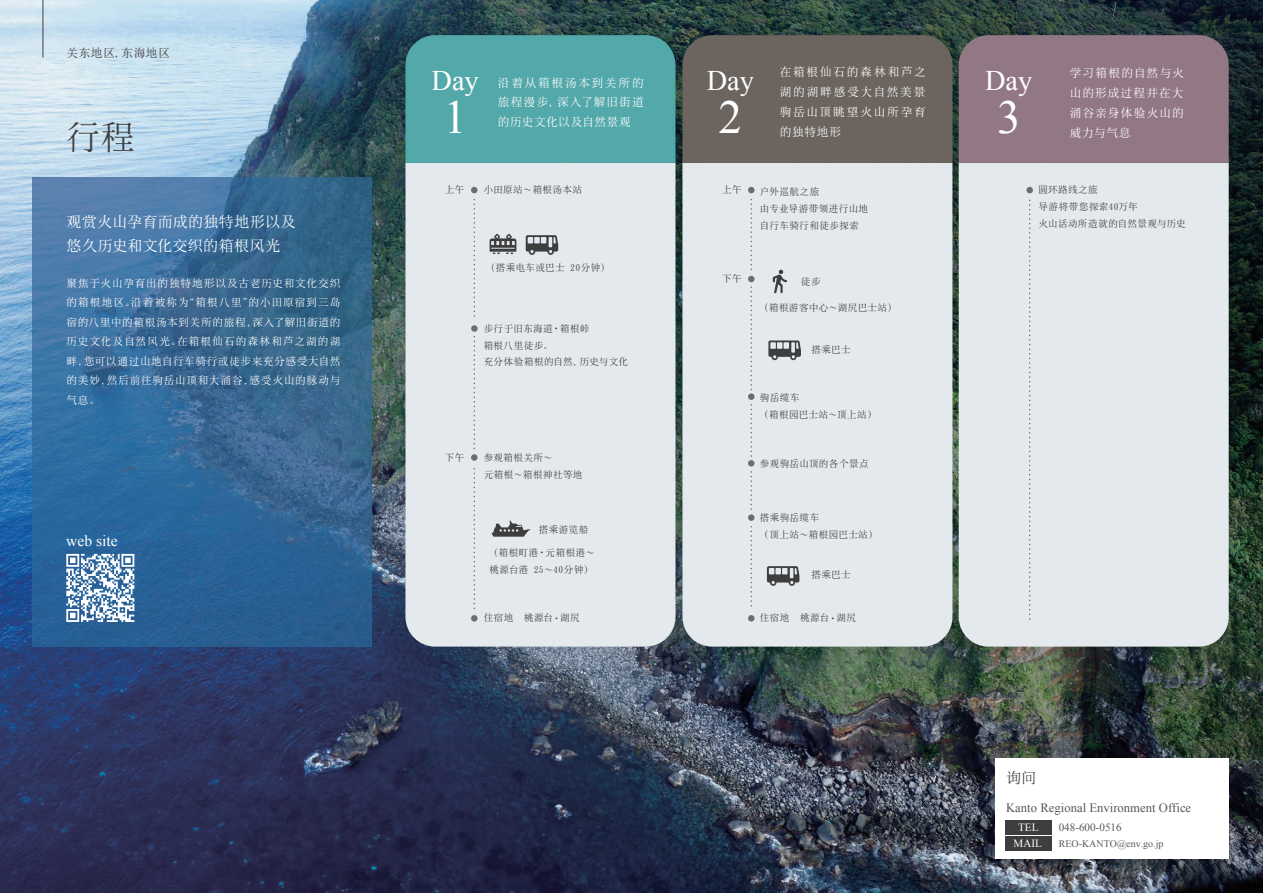
<style>
.page{position:relative;width:1263px;height:893px;background:#fff}
.page>*{position:absolute;margin:0;border:0;box-sizing:border-box;transform-origin:0 0}
.t1{font:47.25px "Times New Roman";color:#fff}
.t2{font:33.3px "Sim Song";color:#3e3e3f}
.t3{font:28.35px "Times New Roman";color:#fff}
.t4{font:15.6px "Times New Roman";color:#fff}
.t5{font:15px/24.5px "Sim Song";letter-spacing:.02em;color:#fff}
.t6{font:14.85px "Sim Song";color:#3e3e3f}
.t7{font:12.75px "Times New Roman";color:#57585a}
.t8{font:11.7px/20px "Sim Song";letter-spacing:.11em;color:#fff;text-align:justify}
.t9{font:11.7px "Sim Song";letter-spacing:.04em;color:#3e3e3f}
.t10{font:11.1px "Times New Roman";color:#57585a}
.t11{font:11.1px/16.4px "Times New Roman";color:#fff;text-align:center}
.t12{font:10.65px/19.5px "Sim Song";letter-spacing:.065em;color:#fff;text-align:justify}
.t13{font:10.05px "Times New Roman";color:#57585a}
.t14{font:9.6px/17px "Sim Song";letter-spacing:.04em;color:#3e3e3f}
.t15{font:9.6px "Source Han Serif TW";letter-spacing:.04em;color:#3e3e3f}
.s1{font-family:"Source Han Serif TW"}
</style>
<div class="page">
<img style="left:0;top:0;width:1263px;height:893px">
<img style="left:32px;top:177px;width:340px;height:470px">
<div style="left:682px;top:163px;width:270px;height:484px;background:#e4e9ed"></div>
<div style="left:682px;top:35px;width:270px;height:128px;background:#6c655f"></div>
<div style="left:959px;top:163px;width:270px;height:484px;background:#e4e9ed"></div>
<div style="left:959px;top:35px;width:270px;height:128px;background:#927885"></div>
<div style="left:405px;top:163px;width:270px;height:484px;background:#e4e9ed"></div>
<div style="left:405px;top:35px;width:270px;height:128px;background:#53a8aa"></div>
<hr style="left:43px;top:0;width:1px;height:57px;background:#3e3e3f">
<div style="left:995px;top:759px;width:234px;height:100px;background:#fff"></div>
<div style="left:1005px;top:820px;width:46px;height:14px;background:#3e3e3f"></div>
<div style="left:1005px;top:836px;width:46px;height:14px;background:#3e3e3f"></div>
<svg style="left:471px;top:187px;width:6px;height:6px"></svg>
<div style="left:471px;top:454px;width:6px;height:7px;background:#6c6d70;border-radius:50%"></div>
<div style="left:471px;top:615px;width:6px;height:7px;background:#6c6d70;border-radius:50%"></div>
<svg style="left:473px;top:200px;width:2px;height:120px"></svg>
<svg style="left:473px;top:469px;width:2px;height:142px"></svg>
<svg style="left:473px;top:337px;width:2px;height:113px"></svg>
<svg style="left:748px;top:187px;width:6px;height:6px"></svg>
<div style="left:748px;top:393px;width:6px;height:7px;background:#6c6d70;border-radius:50%"></div>
<div style="left:748px;top:460px;width:6px;height:7px;background:#6c6d70;border-radius:50%"></div>
<div style="left:748px;top:514px;width:6px;height:7px;background:#6c6d70;border-radius:50%"></div>
<div style="left:748px;top:615px;width:6px;height:7px;background:#6c6d70;border-radius:50%"></div>
<svg style="left:748px;top:200px;width:6px;height:190px"></svg>
<svg style="left:750px;top:405px;width:2px;height:52px"></svg>
<svg style="left:750px;top:527px;width:2px;height:80px"></svg>
<svg style="left:750px;top:472px;width:2px;height:38px"></svg>
<div style="left:1026px;top:187px;width:7px;height:6px;background:#6c6d70;border-radius:50%"></div>
<svg style="left:1029px;top:200px;width:1px;height:422px"></svg>
<div style="left:471px;top:325px;width:7px;height:7px;background:#6c6d70;border-radius:50%"></div>
<svg style="left:526px;top:235px;width:32px;height:20px"></svg>
<svg style="left:768px;top:340px;width:33px;height:20px"></svg>
<svg style="left:767px;top:566px;width:32px;height:20px"></svg>
<svg style="left:773px;top:270px;width:14px;height:23px"></svg>
<svg style="left:490px;top:234px;width:26px;height:20px"></svg>
<svg style="left:491px;top:520px;width:40px;height:17px"></svg>
<svg style="left:66px;top:554px;width:68px;height:68px"></svg>
<p class="t9" style="left:67px;top:47px;width:105px">关东地区,东海地区</p>
<h2 class="t2" style="left:67px;top:120px;width:70px">行程</h2>
<h3 class="t5" style="left:67px;top:209px;width:231px">观赏火山孕育而成的独特地形以及悠久历史和文化交织的箱根风光</h3>
<p class="t12" style="left:66px;top:273px;width:276px">聚焦于火山孕育出的独特地形以及古老历史和文化交织的箱根地区。沿着被称为“箱根八里”的小田原宿到三岛宿的八里中的箱根汤本到关所的旅程，深入了解旧街道的历史文化及自然风光。在箱根仙石的森林和芦之湖的湖畔，您可以通过山地自行车骑行或徒步来充分感受大自然的美妙，然后前往驹岳山顶和大涌谷，感受火山的脉动与气息。</p>
<h3 class="t4" style="left:66px;top:530px;width:53px">web site</h3>
<h3 class="t3" style="left:431px;top:61px;width:49px">Day</h3>
<h1 class="t1" style="left:443px;top:86px;width:25px">1</h1>
<p class="t8" style="left:780px;top:62px;width:148px">在箱根仙石的森林和芦之湖的湖畔感受大自然美景驹岳山顶眺望火山所孕育的独特地形</p>
<p class="t8" style="left:498px;top:72px;width:147px">沿着从箱根汤本到关所的旅程漫步，深入了解旧街道的历史文化以及自然景观</p>
<p class="t8" style="left:1070px;top:63px;width:115px">学习箱根的自然与火山的形成过程并在大涌谷亲身体验火山的威力与气息</p>
<h3 class="t3" style="left:707px;top:61px;width:49px">Day</h3>
<h1 class="t1" style="left:719px;top:86px;width:25px">2</h1>
<h3 class="t3" style="left:985px;top:61px;width:49px">Day</h3>
<h1 class="t1" style="left:997px;top:86px;width:25px">3</h1>
<p class="t15" style="left:445px;top:184px;width:21px">上午</p>
<p class="t15" style="left:722px;top:184px;width:21px">上午</p>
<p class="t14" style="left:484px;top:181px;width:100px">小田原站～箱根汤本站</p>
<p class="t14" style="left:487px;top:259px;width:124px">（搭乘电车或巴士 20分钟）</p>
<p class="t14" style="left:484px;top:320px;width:146px">步行于旧东海道<span class="s1">・</span>箱根峠<br>箱根八里徒步。<br>充分体验箱根的自然，历史与文化</p>
<p class="t15" style="left:445px;top:452px;width:21px">下午</p>
<p class="t14" style="left:484px;top:449px;width:100px">参观箱根关所～<br>元箱根～箱根神社等地</p>
<p class="t14" style="left:539px;top:521px;width:51px">搭乘游览船</p>
<p class="t14" style="left:490px;top:544px;width:107px">（箱根町港<span class="s1">・</span>元箱根港～桃源台港 25～40分钟）</p>
<p class="t14" style="left:484px;top:609px;width:98px">住宿地 桃源台<span class="s1">・</span>湖尻</p>
<p class="t15" style="left:722px;top:273px;width:21px">下午</p>
<p class="t14" style="left:760px;top:183px;width:110px">户外巡航之旅<br>由专业导游带领进行山地自行车骑行和徒步探索</p>
<p class="t14" style="left:801px;top:273px;width:21px">徒步</p>
<p class="t14" style="left:760px;top:299px;width:138px">（箱根游客中心～湖尻巴士站）</p>
<p class="t14" style="left:811px;top:341px;width:41px">搭乘巴士</p>
<p class="t14" style="left:760px;top:389px;width:118px">驹岳缆车<br>（箱根园巴士站～顶上站）</p>
<p class="t14" style="left:760px;top:455px;width:110px">参观驹岳山顶的各个景点</p>
<p class="t14" style="left:760px;top:509px;width:119px">搭乘驹岳缆车<br>（顶上站～箱根园巴士站）</p>
<p class="t14" style="left:811px;top:566px;width:41px">搭乘巴士</p>
<p class="t14" style="left:760px;top:609px;width:98px">住宿地 桃源台<span class="s1">・</span>湖尻</p>
<p class="t14" style="left:1038px;top:181px;width:149px">圆环路线之旅<br>导游将带您探索40万年<br>火山活动所造就的自然景观与历史</p>
<h3 class="t6" style="left:1006px;top:770px;width:32px">询问</h3>
<h3 class="t7" style="left:1006px;top:799px;width:187px">Kanto Regional Environment Office</h3>
<p class="t10" style="left:1059px;top:820px;width:64px">048-600-0516</p>
<p class="t11" style="left:1013px;top:819px;width:30px">TEL<br>MAIL</p>
<p class="t13" style="left:1059px;top:837px;width:106px">REO-KANTO@env.go.jp</p>
</div>
